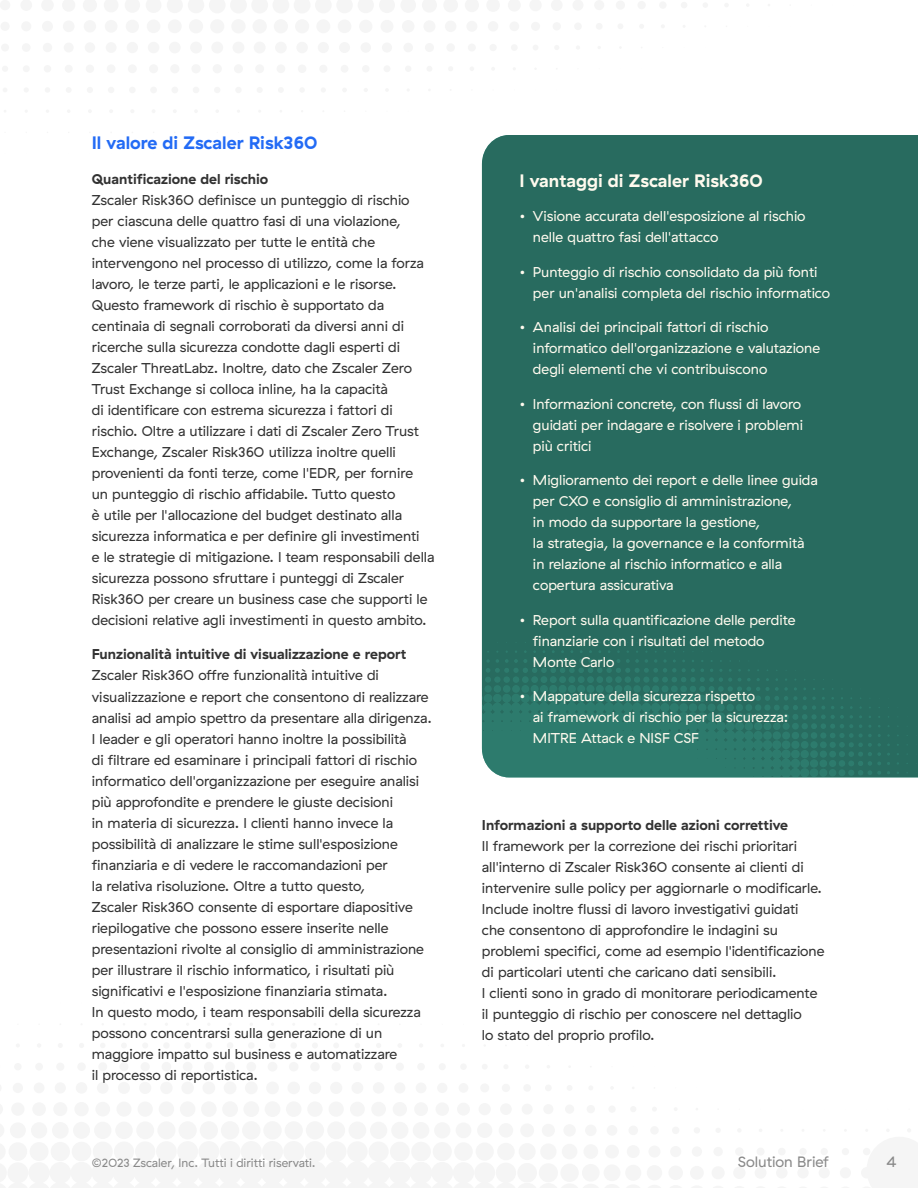
<style>
.page{position:relative;width:918px;height:1188px;background:#fff}
.page>*{position:absolute;margin:0;border:0;box-sizing:border-box;transform-origin:0 0}
.t1{font:700 18px "GT Haptik ZS";color:#fffaee}
.t2{font:700 18px "GT Haptik ZS";color:#236bf5}
.t3{font:15px "GT Haptik ZS";color:#898989}
.t4{font:14.25px/21px "GT Haptik ZS";color:#323232}
.t5{font:14.25px/21px "GT Haptik ZS";color:#fffaee}
.t6{font:700 14.25px "GT Haptik ZS";color:#323232}
.t7{font:12px "GT Haptik ZS";color:#898989}
</style>
<div class="page">
<div style="left:482px;top:135px;width:436px;height:396px;background:#286b5f"></div>
<svg style="left:482px;top:531px;width:436px;height:246px;background:#296f62"></svg>
<p class="t2" style="left:92px;top:132px;width:228px">Il valore di Zscaler Risk360</p>
<p class="t6" style="left:92px;top:170px;width:178px">Quantificazione del rischio</p>
<p class="t4" style="left:92px;top:190px;width:344px">Zscaler Risk360 definisce un punteggio di rischio per ciascuna delle quattro fasi di una violazione,<br>che viene visualizzato per tutte le entità che intervengono nel processo di utilizzo, come la forza lavoro, le terze parti, le applicazioni e le risorse.<br>Questo framework di rischio è supportato da centinaia di segnali corroborati da diversi anni di ricerche sulla sicurezza condotte dagli esperti di Zscaler ThreatLabz. Inoltre, dato che Zscaler Zero Trust Exchange si colloca inline, ha la capacità<br>di identificare con estrema sicurezza i fattori di rischio. Oltre a utilizzare i dati di Zscaler Zero Trust Exchange, Zscaler Risk360 utilizza inoltre quelli provenienti da fonti terze, come l'EDR, per fornire<br>un punteggio di rischio affidabile. Tutto questo<br>è utile per l'allocazione del budget destinato alla sicurezza informatica e per definire gli investimenti<br>e le strategie di mitigazione. I team responsabili della sicurezza possono sfruttare i punteggi di Zscaler Risk360 per creare un business case che supporti le decisioni relative agli investimenti in questo ambito.</p>
<p class="t6" style="left:92px;top:646px;width:316px">Funzionalità intuitive di visualizzazione e report</p>
<p class="t4" style="left:92px;top:665px;width:342px">Zscaler Risk360 offre funzionalità intuitive di visualizzazione e report che consentono di realizzare analisi ad ampio spettro da presentare alla dirigenza.<br>I leader e gli operatori hanno inoltre la possibilità<br>di filtrare ed esaminare i principali fattori di rischio informatico dell'organizzazione per eseguire analisi più approfondite e prendere le giuste decisioni<br>in materia di sicurezza. I clienti hanno invece la possibilità di analizzare le stime sull'esposizione finanziaria e di vedere le raccomandazioni per<br>la relativa risoluzione. Oltre a tutto questo,<br>Zscaler Risk360 consente di esportare diapositive riepilogative che possono essere inserite nelle presentazioni rivolte al consiglio di amministrazione per illustrare il rischio informatico, i risultati più significativi e l'esposizione finanziaria stimata.<br>In questo modo, i team responsabili della sicurezza possono concentrarsi sulla generazione di un maggiore impatto sul business e automatizzare<br>il processo di reportistica.</p>
<p class="t1" style="left:519px;top:169px;width:245px">I vantaggi di Zscaler Risk360</p>
<p class="t5" style="left:533px;top:206px;width:274px;text-indent:-13px">• Visione accurata dell'esposizione al rischio nelle quattro fasi dell'attacco</p>
<p class="t5" style="left:533px;top:261px;width:299px;text-indent:-13px">• Punteggio di rischio consolidato da più fonti per un'analisi completa del rischio informatico</p>
<p class="t5" style="left:533px;top:317px;width:289px;text-indent:-13px">• Analisi dei principali fattori di rischio informatico dell'organizzazione e valutazione degli elementi che vi contribuiscono</p>
<p class="t5" style="left:533px;top:393px;width:272px;text-indent:-13px">• Informazioni concrete, con flussi di lavoro guidati per indagare e risolvere i problemi più critici</p>
<p class="t5" style="left:533px;top:470px;width:286px;text-indent:-13px">• Miglioramento dei report e delle linee guida per CXO e consiglio di amministrazione,<br>in modo da supportare la gestione,<br>la strategia, la governance e la conformità in relazione al rischio informatico e alla copertura assicurativa</p>
<p class="t5" style="left:533px;top:609px;width:264px;text-indent:-13px">• Report sulla quantificazione delle perdite finanziarie con i risultati del metodo<br>Monte Carlo</p>
<p class="t5" style="left:533px;top:686px;width:257px;text-indent:-13px">• Mappature della sicurezza rispetto<br>ai framework di rischio per la sicurezza:<br>MITRE Attack e NISF CSF</p>
<p class="t6" style="left:482px;top:816px;width:308px">Informazioni a supporto delle azioni correttive</p>
<p class="t4" style="left:482px;top:836px;width:344px">Il framework per la correzione dei rischi prioritari all'interno di Zscaler Risk360 consente ai clienti di intervenire sulle policy per aggiornarle o modificarle.<br>Include inoltre flussi di lavoro investigativi guidati che consentono di approfondire le indagini su problemi specifici, come ad esempio l'identificazione di particolari utenti che caricano dati sensibili.<br>I clienti sono in grado di monitorare periodicamente il punteggio di rischio per conoscere nel dettaglio<br>lo stato del proprio profilo.</p>
<p class="t7" style="left:92px;top:1156px;width:225px">©2023 Zscaler, Inc. Tutti i diritti riservati.</p>
<p class="t3" style="left:738px;top:1153px;width:93px">Solution Brief</p>
<p class="t3" style="left:886px;top:1153px;width:12px">4</p>
</div>
